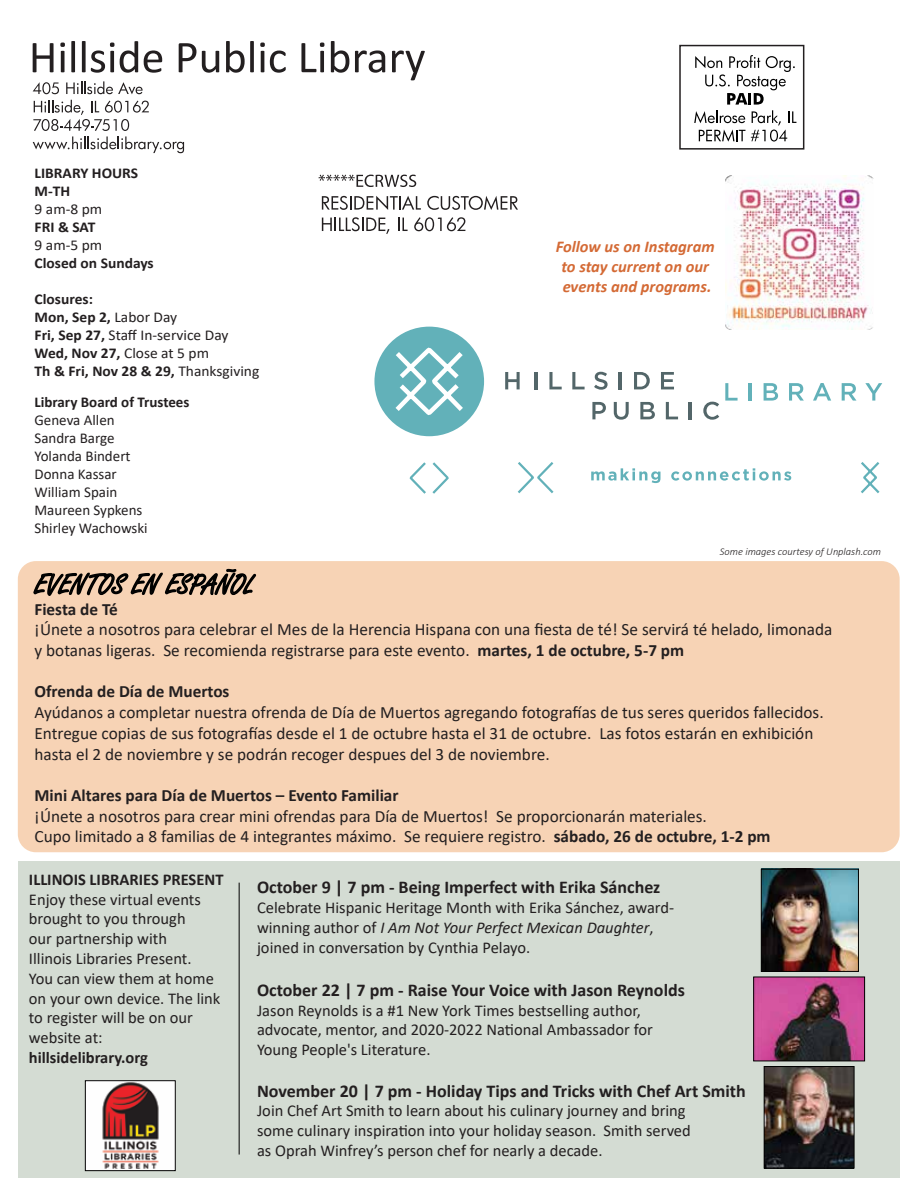
<style>
.page{position:relative;width:918px;height:1188px;background:#fff}
.page>*{position:absolute;margin:0;border:0;box-sizing:border-box;transform-origin:0 0}
.t1{font:700 18px "Calibri";color:#231f20}
.t2{font:17.25px/20.7px "Calibri";color:#231f20}
.t3{font:700 17.25px "Calibri";color:#231f20}
.t4{font:16.5px/19.8px "Calibri";color:#231f20}
.t5{font:italic 700 16.5px/19.8px "Calibri";color:#d46a35;text-align:center}
.t6{font:700 16.5px "Calibri";color:#231f20}
.t7{font:700 15px/18px "Calibri";color:#231f20}
.t8{font:15px/18px "Calibri";color:#231f20}
.t9{font:italic 300 10.5px "Calibri";color:#231f20}
.s1{font-weight:400}
.s2{font-weight:700}
.s3{font-style:italic}
</style>
<div class="page">
<div style="left:18px;top:561px;width:882px;height:291px;background:#f7d3b5;border-radius:18px"></div>
<div style="left:18px;top:861px;width:882px;height:316px;background:#d4dcd3"></div>
<svg style="left:33px;top:82px;width:26px;height:12px"></svg>
<svg style="left:66px;top:81px;width:77px;height:13px"></svg>
<svg style="left:33px;top:100px;width:151px;height:53px"></svg>
<div style="left:679px;top:45px;width:125px;height:105px;border:2px solid #231f20"></div>
<svg style="left:694px;top:55px;width:102px;height:87px"></svg>
<svg style="left:322px;top:196px;width:99px;height:14px"></svg>
<svg style="left:427px;top:196px;width:91px;height:14px"></svg>
<svg style="left:322px;top:217px;width:68px;height:17px"></svg>
<svg style="left:398px;top:218px;width:10px;height:13px"></svg>
<svg style="left:414px;top:217px;width:51px;height:14px"></svg>
<svg style="left:319px;top:175px;width:97px;height:12px"></svg>
<svg style="left:33px;top:43px;width:21px;height:29px"></svg>
<svg style="left:60px;top:43px;width:5px;height:29px"></svg>
<svg style="left:71px;top:41px;width:4px;height:31px"></svg>
<svg style="left:82px;top:41px;width:56px;height:32px"></svg>
<svg style="left:144px;top:50px;width:18px;height:23px"></svg>
<svg style="left:179px;top:43px;width:17px;height:29px"></svg>
<svg style="left:202px;top:51px;width:17px;height:22px"></svg>
<svg style="left:226px;top:41px;width:28px;height:32px"></svg>
<svg style="left:260px;top:43px;width:26px;height:30px"></svg>
<svg style="left:301px;top:43px;width:23px;height:29px"></svg>
<svg style="left:331px;top:41px;width:18px;height:32px"></svg>
<svg style="left:355px;top:50px;width:30px;height:23px"></svg>
<svg style="left:392px;top:50px;width:33px;height:30px"></svg>
<img style="left:87px;top:1082px;width:87px;height:87px">
<svg style="left:505px;top:372px;width:15px;height:17px"></svg>
<hr style="left:534px;top:372px;width:3px;height:17px;background:#536669">
<svg style="left:549px;top:372px;width:13px;height:17px"></svg>
<svg style="left:572px;top:372px;width:13px;height:17px"></svg>
<svg style="left:594px;top:372px;width:14px;height:18px"></svg>
<hr style="left:619px;top:372px;width:3px;height:17px;background:#536669">
<svg style="left:634px;top:372px;width:16px;height:17px"></svg>
<svg style="left:661px;top:372px;width:13px;height:17px"></svg>
<svg style="left:592px;top:402px;width:14px;height:17px"></svg>
<svg style="left:614px;top:402px;width:15px;height:18px"></svg>
<svg style="left:640px;top:402px;width:15px;height:17px"></svg>
<svg style="left:666px;top:402px;width:12px;height:17px"></svg>
<hr style="left:689px;top:402px;width:3px;height:17px;background:#536669">
<svg style="left:703px;top:402px;width:16px;height:18px"></svg>
<svg style="left:725px;top:383px;width:13px;height:18px"></svg>
<hr style="left:748px;top:383px;width:3px;height:18px;background:#62b1b9">
<svg style="left:764px;top:383px;width:14px;height:18px"></svg>
<svg style="left:789px;top:383px;width:15px;height:18px"></svg>
<svg style="left:813px;top:383px;width:18px;height:18px"></svg>
<svg style="left:842px;top:383px;width:14px;height:18px"></svg>
<svg style="left:865px;top:383px;width:17px;height:18px"></svg>
<div style="left:374px;top:327px;width:110px;height:109px;background:#62b1b9;border-radius:50%"></div>
<svg style="left:391px;top:347px;width:77px;height:76px"></svg>
<svg style="left:409px;top:462px;width:471px;height:32px"></svg>
<img style="left:725px;top:175px;width:148px;height:154px">
<svg style="left:33px;top:568px;width:224px;height:28px"></svg>
<img style="left:763px;top:871px;width:94px;height:99px">
<img style="left:766px;top:1068px;width:86px;height:98px">
<img style="left:755px;top:979px;width:108px;height:80px">
<hr style="left:239px;top:883px;width:1px;height:272px;background:#000">
<div style="left:85px;top:1080px;width:91px;height:91px;border:1px solid #000"></div>
<div style="left:764px;top:1066px;width:90px;height:102px;border:1px solid #000"></div>
<div style="left:753px;top:977px;width:112px;height:84px;border:1px solid #000"></div>
<div style="left:761px;top:869px;width:98px;height:103px;border:1px solid #000"></div>
<p class="t7" style="left:35px;top:164px;width:105px">LIBRARY HOURS<br>M-TH</p>
<p class="t8" style="left:35px;top:200px;width:69px">9 am-8 pm</p>
<p class="t7" style="left:35px;top:218px;width:62px">FRI &amp; SAT</p>
<p class="t8" style="left:35px;top:236px;width:69px">9 am-5 pm</p>
<p class="t7" style="left:35px;top:254px;width:121px">Closed on Sundays</p>
<p class="t7" style="left:35px;top:290px;width:226px">Closures:<br>Mon, Sep 2, <span class="s1">Labor Day<br></span>Fri, Sep 27, <span class="s1">Staff In-service Day<br></span>Wed, Nov 27, <span class="s1">Close at 5 pm<br></span>Th &amp; Fri, Nov 28 &amp; 29, <span class="s1">Thanksgiving</span></p>
<p class="t7" style="left:34px;top:393px;width:156px">Library Board of Trustees</p>
<p class="t8" style="left:34px;top:411px;width:115px">Geneva Allen<br>Sandra Barge<br>Yolanda Bindert<br>Donna Kassar<br>William Spain<br>Maureen Sypkens<br>Shirley Wachowski</p>
<p class="t5" style="left:556px;top:236px;width:160px">Follow us on Instagram to stay current on our events and programs.</p>
<p class="t9" style="left:720px;top:545px;width:163px">Some images courtesy of Unplash.com</p>
<p class="t3" style="left:34px;top:597px;width:85px">Fiesta de Té</p>
<p class="t2" style="left:34px;top:619px;width:800px">¡Únete a nosotros para celebrar el Mes de la Herencia Hispana con una fiesta de té! Se servirá té helado, limonada y botanas ligeras. Se recomienda registrarse para este evento. <span class="s2">martes, 1 de octubre, 5-7 pm</span></p>
<p class="t3" style="left:34px;top:680px;width:197px">Ofrenda de Día de Muertos</p>
<p class="t2" style="left:34px;top:702px;width:791px">Ayúdanos a completar nuestra ofrenda de Día de Muertos agregando fotografías de tus seres queridos fallecidos.<br>Entregue copias de sus fotografías desde el 1 de octubre hasta el 31 de octubre. Las fotos estarán en exhibición hasta el 2 de noviembre y se podrán recoger despues del 3 de noviembre.</p>
<p class="t3" style="left:34px;top:783px;width:366px">Mini Altares para Día de Muertos – Evento Familiar</p>
<p class="t2" style="left:34px;top:805px;width:738px">¡Únete a nosotros para crear mini ofrendas para Día de Muertos! Se proporcionarán materiales.<br>Cupo limitado a 8 familias de 4 integrantes máximo. Se requiere registro. <span class="s2">sábado, 26 de octubre, 1-2 pm</span></p>
<p class="t6" style="left:29px;top:868px;width:196px">ILLINOIS LIBRARIES PRESENT</p>
<p class="t4" style="left:29px;top:889px;width:193px">Enjoy these virtual events brought to you through<br>our partnership with<br>Illinois Libraries Present.<br>You can view them at home on your own device. The link to register will be on our website at:</p>
<p class="t6" style="left:29px;top:1046px;width:120px">hillsidelibrary.org</p>
<p class="t1" style="left:257px;top:875px;width:405px">October 9 | 7 pm - Being Imperfect with Erika Sánchez</p>
<p class="t4" style="left:257px;top:897px;width:419px">Celebrate Hispanic Heritage Month with Erika Sánchez, award&shy;winning author of <span class="s3">I Am Not Your Perfect Mexican Daughter</span>, joined in conversation by Cynthia Pelayo.</p>
<p class="t1" style="left:257px;top:977px;width:429px">October 22 | 7 pm - Raise Your Voice with Jason Reynolds</p>
<p class="t4" style="left:257px;top:1000px;width:397px">Jason Reynolds is a #1 New York Times bestselling author, advocate, mentor, and 2020-2022 National Ambassador for<br>Young People's Literature.</p>
<p class="t1" style="left:257px;top:1078px;width:490px">November 20 | 7 pm - Holiday Tips and Tricks with Chef Art Smith</p>
<p class="t4" style="left:257px;top:1101px;width:435px">Join Chef Art Smith to learn about his culinary journey and bring some culinary inspiration into your holiday season. Smith served as Oprah Winfrey’s person chef for nearly a decade.</p>
</div>
